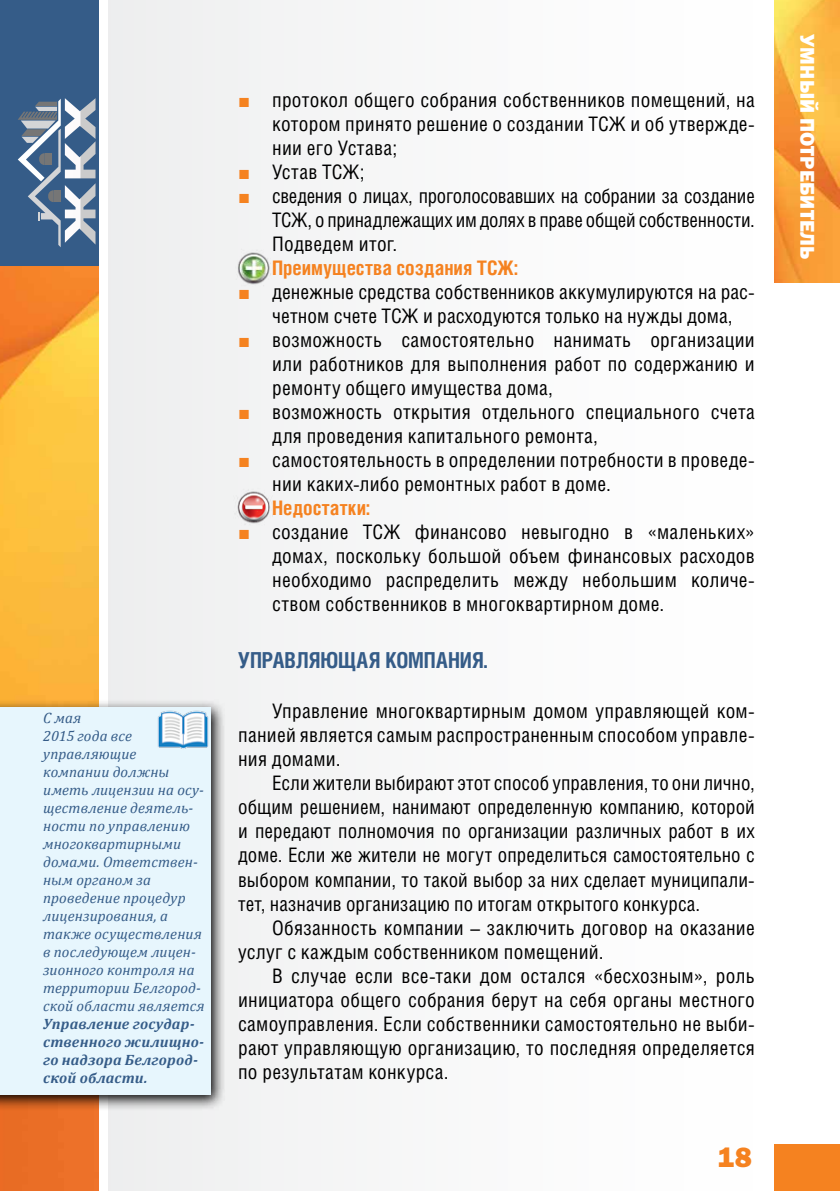
<style>
.page{position:relative;width:840px;height:1191px;background:#fff}
.page>*{position:absolute;margin:0;border:0;box-sizing:border-box;transform-origin:0 0}
.t1{font:28px "Franklin Gothic Heavy C";color:#f58220}
.t2{font:700 22px "Helios Cond";color:#355c88}
.t3{font:20px/24px "Helios Cond";letter-spacing:.015em;color:#000;text-align:justify}
.t4{font:700 20px "Helios Cond";letter-spacing:.005em;color:#f58220}
.t5{font:20px "Franklin Gothic Heavy C";letter-spacing:.01em;color:#fff}
.t6{font:italic 15px/18px "Cambria";letter-spacing:.01em;color:#355c88}
.t7{font:italic 700 15px/18px "Cambria";letter-spacing:.015em;color:#355c88}
.s1{font-family:"Times New Roman";color:#f58220}
</style>
<div class="page">
<div style="left:0;top:0;width:108px;height:267px;background:#355c88"></div>
<img style="left:0;top:266px;width:99px;height:925px">
<div style="left:108px;top:0;width:730px;height:1191px;background:#f9f9f9"></div>
<svg style="left:839px;top:0;width:1px;height:1191px"></svg>
<img style="left:774px;top:0;width:65px;height:282px">
<div style="left:99px;top:0;width:9px;height:1191px;background:#fff"></div>
<div style="left:774px;top:1143px;width:65px;height:48px;background:#f58220"></div>
<svg style="left:18px;top:98px;width:77px;height:149px"></svg>
<img style="left:234px;top:489px;width:38px;height:36px">
<svg style="left:0;top:699px;width:225px;height:412px;background:#b5a597"></svg>
<div style="left:0;top:707px;width:210px;height:387px;background:#e7f6fd"></div>
<img style="left:156px;top:706px;width:54px;height:43px">
<img style="left:235px;top:249px;width:36px;height:37px">
<p class="t6" style="left:43px;top:708px;width:163px">С мая<br>2015 года все управляющие компании должны иметь лицензии на осу&shy;ществление деятель&shy;ности по управлению многоквартирными домами. Ответствен&shy;ным органом за проведение процедур лицензирования, а также осуществления в последующем лицен&shy;зионного контроля на территории Белгород&shy;ской области является</p>
<p class="t7" style="left:43px;top:1014px;width:162px">Управление государ&shy;ственного жилищно&shy;го надзора Белгород&shy;ской области.</p>
<p class="t3" style="left:272px;top:87px;width:484px;text-indent:-34px"><span class="s1">■</span> протокол общего собрания собственников помещений, на котором принято решение о создании ТСЖ и об утвержде&shy;нии его Устава;</p>
<p class="t3" style="left:238px;top:159px;width:128px"><span class="s1">■</span> Устав ТСЖ;</p>
<p class="t3" style="left:272px;top:183px;width:484px;text-indent:-34px"><span class="s1">■</span> сведения о лицах, проголосовавших на собрании за создание ТСЖ, о принадлежащих им долях в праве общей собственности.<br>Подведем итог.</p>
<p class="t4" style="left:272px;top:255px;width:247px">Преимущества создания ТСЖ:</p>
<p class="t3" style="left:238px;top:279px;width:518px;text-align:center"><span class="s1">■</span> денежные средства собственников аккумулируются на рас&shy;четном счете ТСЖ и расходуются только на нужды дома,</p>
<p class="t3" style="left:272px;top:327px;width:484px;text-indent:-34px"><span class="s1">■</span> возможность самостоятельно нанимать организации или работников для выполнения работ по содержанию и ремонту общего имущества дома,</p>
<p class="t3" style="left:272px;top:399px;width:484px;text-indent:-34px"><span class="s1">■</span> возможность открытия отдельного специального счета для проведения капитального ремонта,</p>
<p class="t3" style="left:272px;top:447px;width:484px;text-indent:-34px"><span class="s1">■</span> самостоятельность в определении потребности в проведе&shy;нии каких-либо ремонтных работ в доме.</p>
<p class="t4" style="left:272px;top:495px;width:99px">Недостатки:</p>
<p class="t3" style="left:272px;top:519px;width:484px;text-indent:-34px"><span class="s1">■</span> создание ТСЖ финансово невыгодно в «маленьких» домах, поскольку большой объем финансовых расходов необходимо распределить между небольшим количе&shy;ством собственников в многоквартирном доме.</p>
<p class="t2" style="left:238px;top:647px;width:251px">УПРАВЛЯЮЩАЯ КОМПАНИЯ.</p>
<p class="t3" style="left:238px;top:699px;width:518px;text-indent:34px">Управление многоквартирным домом управляющей ком&shy;панией является самым распространенным способом управле&shy;ния домами.</p>
<p class="t3" style="left:238px;top:771px;width:518px;text-indent:34px">Если жители выбирают этот способ управления, то они лично, общим решением, нанимают определенную компанию, которой и передают полномочия по организации различных работ в их доме. Если же жители не могут определиться самостоятельно с выбором компании, то такой выбор за них сделает муниципали&shy;тет, назначив организацию по итогам открытого конкурса.</p>
<p class="t3" style="left:238px;top:915px;width:518px;text-indent:34px">Обязанность компании – заключить договор на оказание услуг с каждым собственником помещений.</p>
<p class="t3" style="left:238px;top:963px;width:518px;text-indent:34px">В случае если все-таки дом остался «бесхозным», роль инициатора общего собрания берут на себя органы местного самоуправления. Если собственники самостоятельно не выби&shy;рают управляющую организацию, то последняя определяется по результатам конкурса.</p>
<h1 class="t1" style="left:717px;top:1141px;width:36px">18</h1>
<p class="t5" style="left:818px;top:34px;width:227px;rotate:90deg">УМНЫЙ ПОТРЕБИТЕЛЬ</p>
</div>
